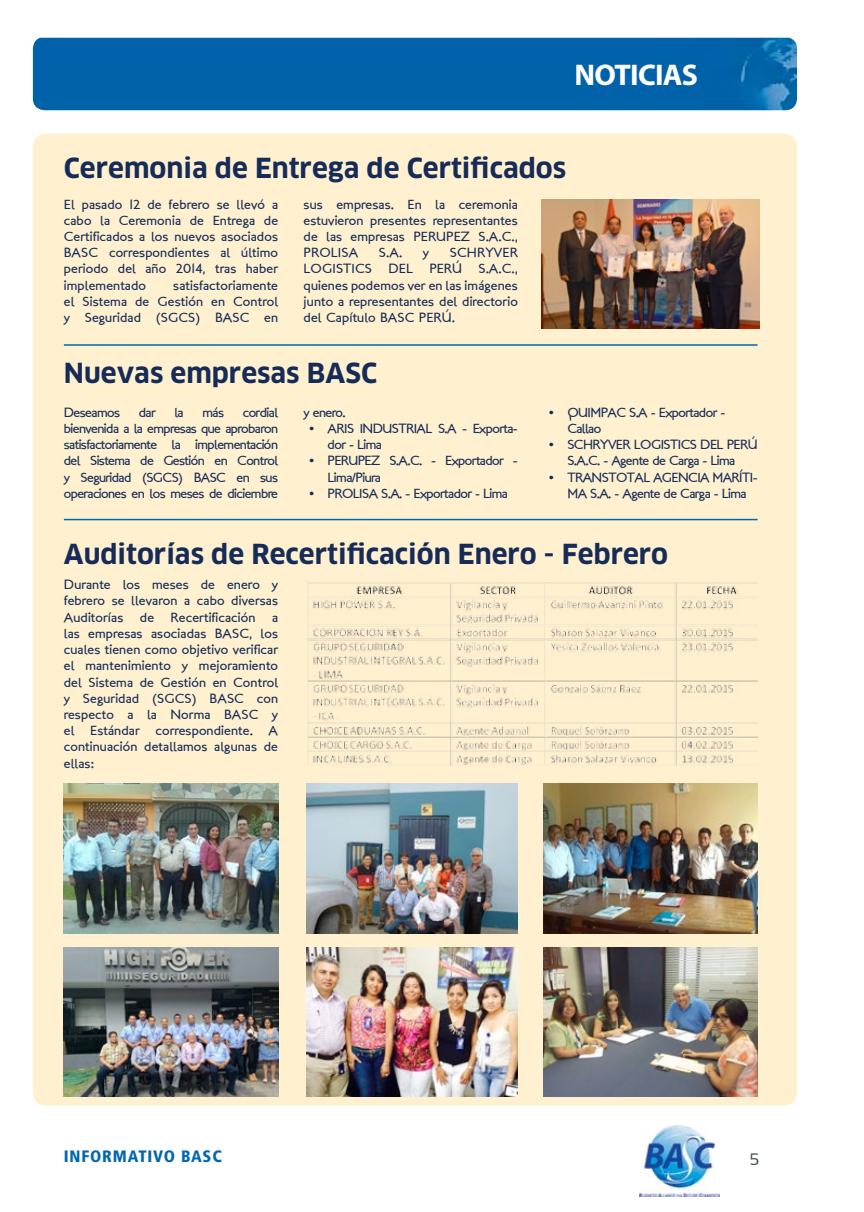
<style>
.page{position:relative;width:864px;height:1212px;background:#fff}
.page>*{position:absolute;margin:0;border:0;box-sizing:border-box;transform-origin:0 0}
.t1{font:700 30px "Myriad Pro";letter-spacing:-.025em;color:#fff}
.t2{font:700 27px "Clan";color:#162b57}
.t3{font:900 condensed 16.5px "Frutiger LT Std";letter-spacing:.05em;color:#0067b2}
.t4{font:16.5px "Sansation";color:#3e5052}
.t5{font:13.5px/16.2px "London Between";letter-spacing:-.04em;color:#162b57;text-align:justify}
</style>
<div class="page">
<img style="left:639px;top:1126px;width:80px;height:70px">
<div style="left:33px;top:134px;width:763px;height:972px;background:#fff1d0;border-radius:13px"></div>
<img style="left:541px;top:199px;width:217px;height:129px">
<img style="left:306px;top:580px;width:451px;height:186px">
<img style="left:64px;top:784px;width:214px;height:149px">
<img style="left:543px;top:784px;width:214px;height:149px">
<img style="left:306px;top:784px;width:211px;height:149px">
<img style="left:543px;top:947px;width:214px;height:149px">
<img style="left:64px;top:947px;width:214px;height:149px">
<img style="left:306px;top:947px;width:211px;height:149px">
<hr style="left:64px;top:344px;width:693px;height:2px;background:#0067b2">
<hr style="left:64px;top:519px;width:693px;height:1px;background:#0067b2">
<div style="left:33px;top:38px;width:763px;height:72px;background:#0162a9"></div>
<h1 class="t1" style="left:574px;top:55px;width:125px">NOTICIAS</h1>
<h2 class="t2" style="left:64px;top:153px;width:503px">Ceremonia de Entrega de Certificados</h2>
<p class="t5" style="left:64px;top:196px;width:216px">El pasado 12 de febrero se llevó a cabo la Ceremonia de Entrega de Certificados a los nuevos asociados BASC correspondientes al último periodo del año 2014, tras haber implementado</p>
<p class="t5" style="left:303px;top:196px;width:216px">sus empresas. En la ceremonia estuvieron presentes representantes de las empresas PERUPEZ S.A.C., PROLISA</p>
<p class="t5" style="left:303px;top:245px;width:216px;text-indent:146px">SCHRYVER LOGISTICS DEL PERÚ S.A.C., quienes podemos ver en las imágenes junto a representantes del directorio del Capítulo BASC PERÚ.</p>
<p class="t5" style="left:379px;top:245px;width:25px">S.A.</p>
<p class="t5" style="left:423px;top:245px;width:8px">y</p>
<p class="t5" style="left:64px;top:277px;width:216px;text-indent:109px">satisfactoriamente el Sistema de Gestión en Control y Seguridad (SGCS) BASC en</p>
<h2 class="t2" style="left:64px;top:359px;width:315px">Nuevas empresas BASC</h2>
<p class="t5" style="left:64px;top:404px;width:58px">Deseamos</p>
<p class="t5" style="left:139px;top:404px;width:18px">dar</p>
<p class="t5" style="left:174px;top:404px;width:11px">la</p>
<p class="t5" style="left:202px;top:404px;width:23px">más</p>
<p class="t5" style="left:64px;top:404px;width:216px;text-indent:179px">cordial bienvenida a la empresas que aprobaron satisfactoriamente la implementación del Sistema de Gestión en Control y Seguridad (SGCS) BASC en sus operaciones en los meses de diciembre</p>
<p class="t5" style="left:303px;top:404px;width:43px">y enero.</p>
<p class="t5" style="left:327px;top:420px;width:192px;text-indent:-20px">• ARIS INDUSTRIAL S.A - Exporta&shy;dor - Lima</p>
<p class="t5" style="left:327px;top:453px;width:192px;text-indent:-19px">• PERUPEZ S.A.C. - Exportador -<br>Lima/Piura</p>
<p class="t5" style="left:308px;top:485px;width:201px">• PROLISA S.A. - Exportador - Lima</p>
<p class="t5" style="left:567px;top:404px;width:159px;text-indent:-19px">• QUIMPAC S.A - Exportador -<br>Callao</p>
<p class="t5" style="left:547px;top:437px;width:211px;text-align:center">• SCHRYVER LOGISTICS DEL PERÚ<br>S.A.C. - Agente de Carga - Lima</p>
<p class="t5" style="left:567px;top:469px;width:192px;text-indent:-20px">• TRANSTOTAL AGENCIA MARÍTI-<br>MA S.A. - Agente de Carga - Lima</p>
<h2 class="t2" style="left:64px;top:540px;width:605px">Auditorías de Recertificación Enero - Febrero</h2>
<p class="t5" style="left:64px;top:577px;width:216px">Durante los meses de enero y febrero se llevaron a cabo diversas Auditorías de Recertificación a las empresas asociadas BASC, los cuales tienen como objetivo verificar el mantenimiento y mejoramiento del Sistema de Gestión en Control y Seguridad (SGCS) BASC con respecto a la Norma BASC y el Estándar correspondiente. A continuación detallamos algunas de ellas:</p>
<p class="t3" style="left:64px;top:1146px;width:159px">INFORMATIVO BASC</p>
<p class="t4" style="left:749px;top:1149px;width:11px">5</p>
</div>
